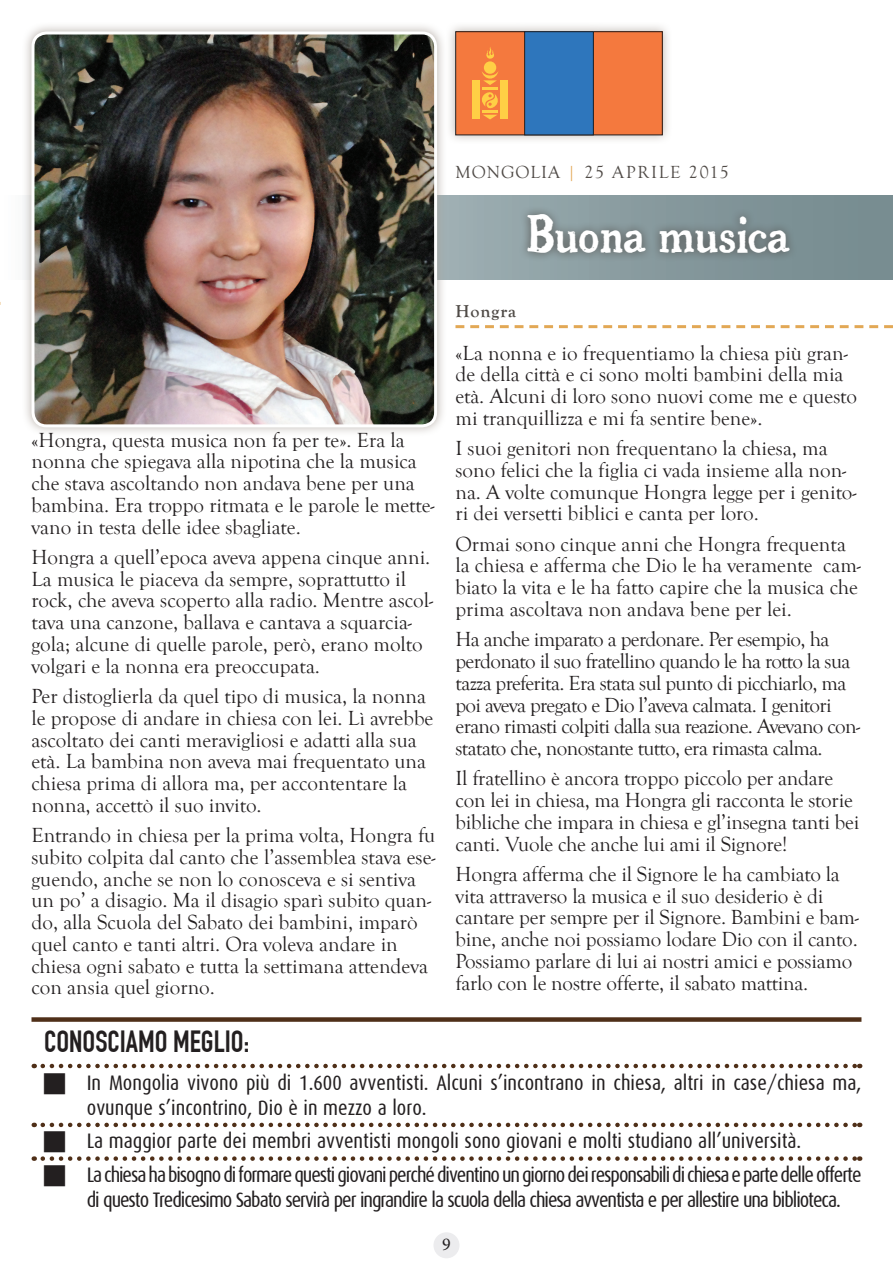
<style>
.page{position:relative;width:893px;height:1263px;background:#fff}
.page>*{position:absolute;margin:0;border:0;box-sizing:border-box;transform-origin:0 0}
.Story_Title{font:49.5px "Chelt Press Dark";color:#fff;scale:.91 1}
.NOTIZIE_BOX_-_TITOLO{font:700 30px "DIN Condensed";color:#231f20}
.Normale{font:21px/21.8px "Goudy Old Style T";color:#231f20}
.Normale-2{font:21px/21.8px "Goudy Old Style T";letter-spacing:-.03em;color:#231f20}
.t1{font:21px/25.2px "Dax Condensed";letter-spacing:-.05em;color:#231f20}
.t2{font:21px/25.2px "Dax Condensed";color:#231f20}
.t3{font:18px "Goudy Old Style T";letter-spacing:.065em;color:#4f4a46}
.Subtitle{font:700 18px "Goudy Old Style T";letter-spacing:.05em;color:#4f4a46}
.t4{font:18px "Minion Pro";color:#231f20}
.s1{color:#e2a855}
</style>
<div class="page">
<div style="left:433px;top:1232px;width:26px;height:26px;background:#ececee;border-radius:50%"></div>
<svg style="left:447px;top:196px;width:446px;height:84px;background:#879a9e"></svg>
<div style="left:519px;top:206px;width:279px;height:56px;background:#4f4a46;opacity:.88"></div>
<svg style="left:455px;top:325px;width:438px;height:3px"></svg>
<div style="left:22px;top:22px;width:425px;height:415px;background:#a9a098;opacity:.75"></div>
<img style="left:33px;top:33px;width:403px;height:393px">
<div style="left:32px;top:32px;width:405px;height:395px;border:3px solid #fff;border-radius:14px"></div>
<div style="left:446px;top:22px;width:226px;height:123px;background:#a9a098;opacity:.75"></div>
<div style="left:456px;top:32px;width:206px;height:103px;background:#f4793e"></div>
<div style="left:524px;top:32px;width:69px;height:103px;background:#2e76bc"></div>
<div style="left:524px;top:32px;width:70px;height:103px;border:1px solid #231f20"></div>
<div style="left:472px;top:80px;width:8px;height:39px;background:#ffcf45"></div>
<div style="left:500px;top:80px;width:8px;height:39px;background:#ffcf45"></div>
<div style="left:484px;top:61px;width:12px;height:13px;background:#ffcf45;border-radius:50%"></div>
<svg style="left:486px;top:47px;width:8px;height:12px"></svg>
<svg style="left:482px;top:71px;width:17px;height:48px"></svg>
<div style="left:32px;top:1017px;width:829px;height:5px;background:#4f2f18"></div>
<svg style="left:43px;top:1064px;width:817px;height:5px"></svg>
<svg style="left:43px;top:1123px;width:817px;height:38px"></svg>
<p class="t3" style="left:455px;top:162px;width:275px">MONGOLIA <span class="s1">|</span> 25 APRILE 2015</p>
<p class="Story_Title" style="left:527px;top:203px;width:291px">Buona musica</p>
<p class="Normale" style="left:32px;top:429px;width:405px">«Hongra, questa musica non fa per te». Era la nonna che spiegava alla nipotina che la musica che stava ascoltando non andava bene per una bambina. Era troppo ritmata e le parole le mette&shy;vano in testa delle idee sbagliate.</p>
<p class="Normale" style="left:32px;top:547px;width:403px">Hongra a quell’epoca aveva appena cinque anni.<br>La musica le piaceva da sempre, soprattutto il rock, che aveva scoperto alla radio. Mentre ascol&shy;tava una canzone, ballava e cantava a squarcia&shy;gola; alcune di quelle parole, però, erano molto volgari e la nonna era preoccupata.</p>
<p class="Normale" style="left:32px;top:686px;width:403px">Per distoglierla da quel tipo di musica, la nonna le propose di andare in chiesa con lei. Lì avrebbe ascoltato dei canti meravigliosi e adatti alla sua età. La bambina non aveva mai frequentato una chiesa prima di allora ma, per accontentare la nonna, accettò il suo invito.</p>
<p class="Normale" style="left:32px;top:825px;width:406px">Entrando in chiesa per la prima volta, Hongra fu subito colpita dal canto che l’assemblea stava ese&shy;guendo, anche se non lo conosceva e si sentiva un po’ a disagio. Ma il disagio sparì subito quan&shy;do, alla Scuola del Sabato dei bambini, imparò quel canto e tanti altri. Ora voleva andare in chiesa ogni sabato e tutta la settimana attendeva con ansia quel giorno.</p>
<p class="Subtitle" style="left:455px;top:301px;width:62px">Hongra</p>
<p class="Normale" style="left:455px;top:342px;width:403px">«La nonna e io frequentiamo la chiesa più gran&shy;de della città e ci sono molti bambini della mia età. Alcuni di loro sono nuovi come me e questo mi tranquillizza e mi fa sentire bene».</p>
<p class="Normale" style="left:455px;top:438px;width:403px">I suoi genitori non frequentano la chiesa, ma sono felici che la figlia ci vada insieme alla non&shy;na. A volte comunque Hongra legge per i genito&shy;ri dei versetti biblici e canta per loro.</p>
<p class="Normale" style="left:455px;top:533px;width:407px">Ormai sono cinque anni che Hongra frequenta la chiesa e afferma che Dio le ha veramente cam&shy;biato la vita e le ha fatto capire che la musica che prima ascoltava non andava bene per lei.</p>
<p class="Normale-2" style="left:455px;top:629px;width:406px">Ha anche imparato a perdonare. Per esempio, ha perdonato il suo fratellino quando le ha rotto la sua tazza preferita. Era stata sul punto di picchiarlo, ma poi aveva pregato e Dio l’aveva calmata. I genitori erano rimasti colpiti dalla sua reazione. Avevano con&shy;statato che, nonostante tutto, era rimasta calma.</p>
<p class="Normale" style="left:455px;top:768px;width:405px">Il fratellino è ancora troppo piccolo per andare con lei in chiesa, ma Hongra gli racconta le storie bibliche che impara in chiesa e gl’insegna tanti bei canti. Vuole che anche lui ami il Signore!</p>
<p class="Normale" style="left:455px;top:863px;width:405px">Hongra afferma che il Signore le ha cambiato la vita attraverso la musica e il suo desiderio è di cantare per sempre per il Signore. Bambini e bam&shy;bine, anche noi possiamo lodare Dio con il canto.<br>Possiamo parlare di lui ai nostri amici e possiamo farlo con le nostre offerte, il sabato mattina.</p>
<p class="NOTIZIE_BOX_-_TITOLO" style="left:44px;top:1023px;width:206px">CONOSCIAMO MEGLIO:</p>
<p class="t2" style="left:87px;top:1070px;width:776px">In Mongolia vivono più di 1.600 avventisti. Alcuni s’incontrano in chiesa, altri in case/chiesa ma, ovunque s’incontrino, Dio è in mezzo a loro.</p>
<p class="t2" style="left:87px;top:1129px;width:716px">La maggior parte dei membri avventisti mongoli sono giovani e molti studiano all’università.</p>
<p class="t1" style="left:87px;top:1162px;width:776px">La chiesa ha bisogno di formare questi giovani perché diventino un giorno dei responsabili di chiesa e parte delle offerte di questo Tredicesimo Sabato servirà per ingrandire la scuola della chiesa avventista e per allestire una biblioteca.</p>
<p class="t4" style="left:442px;top:1232px;width:10px">9</p>
</div>
